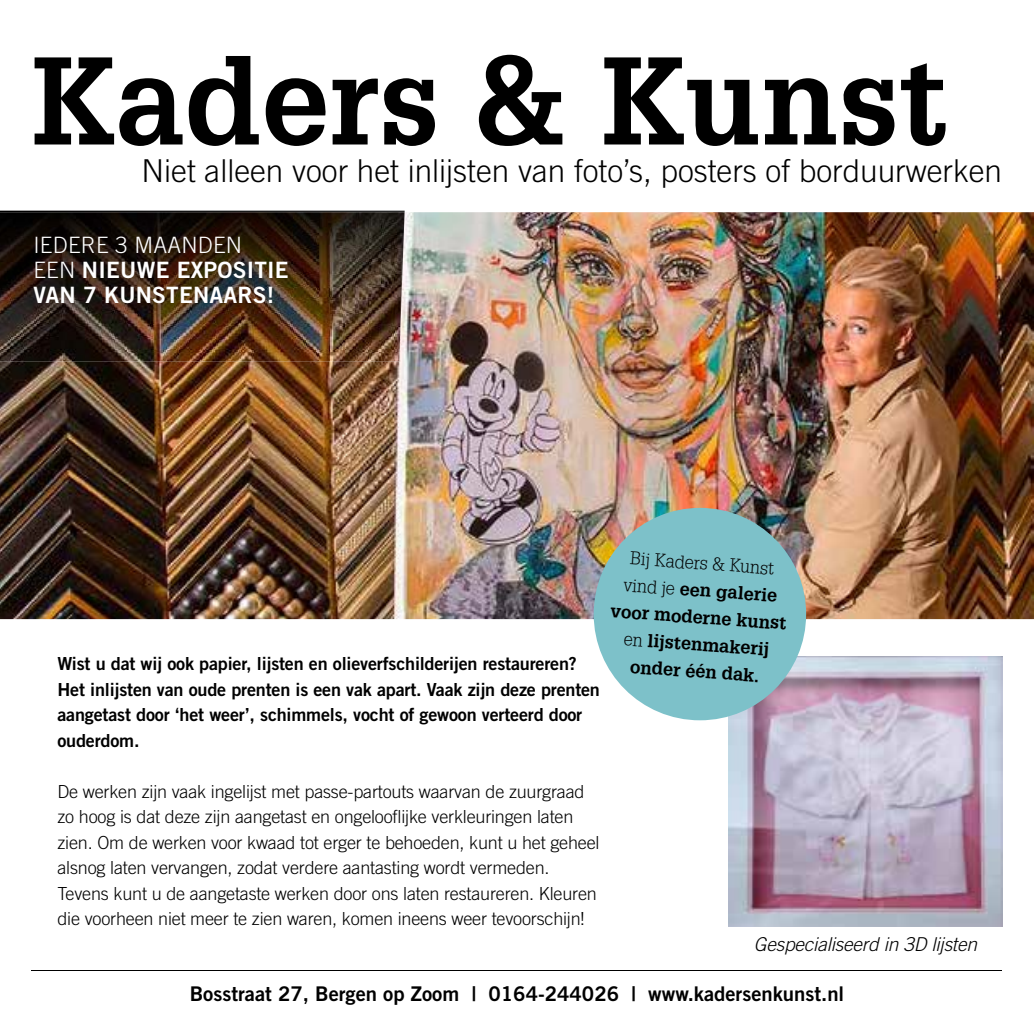
<style>
.page{position:relative;width:1034px;height:1034px;background:#fff}
.page>*{position:absolute;margin:0;border:0;box-sizing:border-box;transform-origin:0 0}
.t1{font:700 121.5px "Glypha LT Std";color:#000}
.t2{font:300 31.5px "Trade Gothic LT Std";color:#000}
.t3{font:22.5px/25px "Trade Gothic LT Std Bd 2";letter-spacing:.01em;color:#fff}
.t4{font:300 22.5px "Trade Gothic LT Std";letter-spacing:.01em;color:#fff}
.t5{font:20.25px "Trade Gothic LT Std Bd 2";color:#000}
.t6{font:italic 300 19.12px "Trade Gothic LT Std";letter-spacing:-.01em;color:#000}
.t7{font:300 18px/25.4px "Trade Gothic LT Std";letter-spacing:-.01em;color:#000}
.t8{font:18px/25.4px "Trade Gothic LT Std Bd 2";letter-spacing:-.01em;color:#000}
.t9{font:700 18px/27px "Glypha LT Std";color:#000;text-align:center}
.s1{font-family:"Trade Gothic LT Std";font-weight:300}
.s2{font-weight:300}
</style>
<div class="page">
<hr style="left:32px;top:970px;width:969px;height:1px;background:#000">
<img style="left:0;top:212px;width:1033px;height:407px">
<img style="left:728px;top:656px;width:273px;height:270px">
<div style="left:593px;top:507px;width:213px;height:213px;background:#7dc1c9;border-radius:50%"></div>
<img style="left:0;top:210px;width:404px;height:151px">
<h1 class="t1" style="left:32px;top:26px;width:917px">Kaders &amp; Kunst</h1>
<h2 class="t2" style="left:141px;top:152px;width:861px">Niet alleen voor het inlijsten van foto’s, posters of borduurwerken</h2>
<p class="t4" style="left:33px;top:231px;width:210px">IEDERE 3 MAANDEN</p>
<p class="t3" style="left:33px;top:257px;width:257px"><span class="s1">EEN</span> NIEUWE EXPOSITIE<br>VAN 7 KUNSTENAARS!</p>
<p class="t8" style="left:57px;top:650px;width:544px">Wist u dat wij ook papier, lijsten en olieverfschilderijen restaureren?<br>Het inlijsten van oude prenten is een vak apart. Vaak zijn deze prenten aangetast door ‘het weer’, schimmels, vocht of gewoon verteerd door ouderdom.</p>
<p class="t7" style="left:57px;top:778px;width:543px">De werken zijn vaak ingelijst met passe-partouts waarvan de zuurgraad zo hoog is dat deze zijn aangetast en ongelooflijke verkleuringen laten zien. Om de werken voor kwaad tot erger te behoeden, kunt u het geheel alsnog laten vervangen, zodat verdere aantasting wordt vermeden.<br>Tevens kunt u de aangetaste werken door ons laten restaureren. Kleuren die voorheen niet meer te zien waren, komen ineens weer tevoorschijn!</p>
<p class="t9" style="left:615px;top:543px;width:178px;rotate:4deg"><span class="s2">Bij Kaders &amp; Kunst vind je</span> een galerie voor moderne kunst <span class="s2">en</span> lijstenmakerij onder één dak.</p>
<p class="t6" style="left:753px;top:932px;width:225px">Gespecialiseerd in 3D lijsten</p>
<p class="t5" style="left:190px;top:980px;width:656px">Bosstraat 27, Bergen op Zoom | 0164-244026 | www.kadersenkunst.nl</p>
</div>
